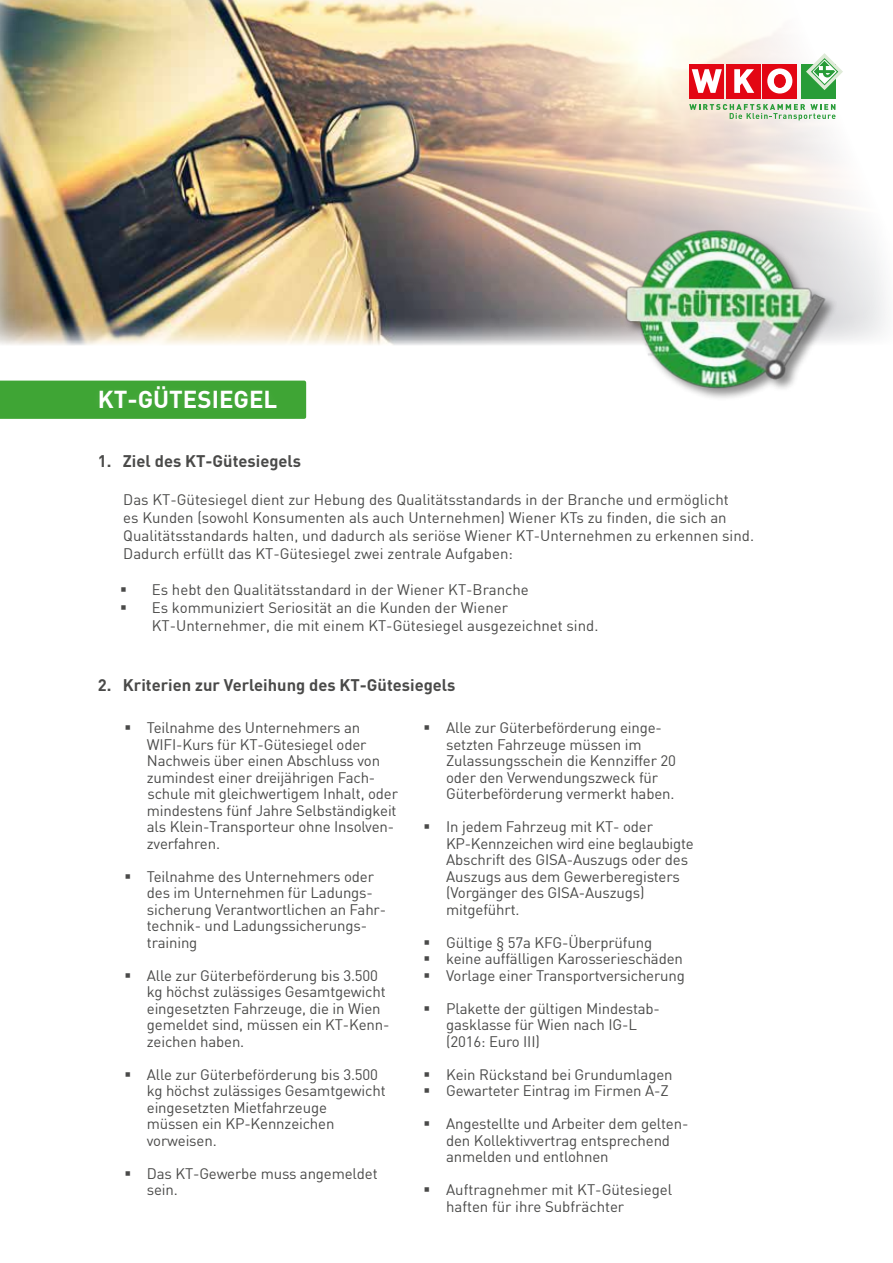
<style>
.page{position:relative;width:893px;height:1263px;background:#fff}
.page>*{position:absolute;margin:0;border:0;box-sizing:border-box;transform-origin:0 0}
.t1{font:700 24px "DIN";color:#fff}
.t2{font:700 16.5px "DIN";color:#4a4a49}
.t3{font:15px/16.5px "DIN";letter-spacing:-.01em;color:#4a4a49}
</style>
<div class="page">
<img style="left:0;top:0;width:886px;height:345px">
<div style="left:625px;top:229px;width:213px;height:173px;background:#000;opacity:.44"></div>
<img style="left:619px;top:212px;width:212px;height:190px">
<svg style="left:689px;top:104px;width:146px;height:16px"></svg>
<div style="left:762px;top:64px;width:35px;height:35px;background:#e30613"></div>
<div style="left:726px;top:64px;width:35px;height:35px;background:#e30613"></div>
<svg style="left:734px;top:69px;width:20px;height:24px"></svg>
<div style="left:689px;top:64px;width:35px;height:35px;background:#e30613"></div>
<svg style="left:692px;top:69px;width:30px;height:24px"></svg>
<svg style="left:767px;top:68px;width:25px;height:26px"></svg>
<div style="left:774px;top:75px;width:11px;height:12px;background:#e30613;border-radius:50%"></div>
<div style="left:774px;top:74px;width:12px;height:14px;border:1px solid #e30613;border-radius:50%"></div>
<div style="left:801px;top:64px;width:34px;height:35px;background:#289c38"></div>
<svg style="left:806px;top:53px;width:37px;height:37px"></svg>
<svg style="left:0;top:381px;width:306px;height:38px"></svg>
<div style="left:90px;top:377px;width:196px;height:41px;background:#fff;opacity:.07"></div>
<h1 class="t1" style="left:98px;top:384px;width:181px">KT-GÜTESIEGEL</h1>
<p class="t2" style="left:98px;top:451px;width:205px">1. Ziel des KT-Gütesiegels</p>
<p class="t3" style="left:123px;top:490px;width:632px;line-height:18px">Das KT-Gütesiegel dient zur Hebung des Qualitätsstandards in der Branche und ermöglicht<br>es Kunden (sowohl Konsumenten als auch Unternehmen) Wiener KTs zu finden, die sich an Qualitätsstandards halten, und dadurch als seriöse Wiener KT-Unternehmen zu erkennen sind.<br>Dadurch erfüllt das KT-Gütesiegel zwei zentrale Aufgaben:</p>
<p class="t3" style="left:152px;top:580px;width:448px;line-height:18px">Es hebt den Qualitätsstandard in der Wiener KT-Branche<br>Es kommuniziert Seriosität an die Kunden der Wiener<br>KT-Unternehmer, die mit einem KT-Gütesiegel ausgezeichnet sind.</p>
<p class="t2" style="left:98px;top:674px;width:359px">2. Kriterien zur Verleihung des KT-Gütesiegels</p>
<p class="t3" style="left:147px;top:719px;width:253px">Teilnahme des Unternehmers an WIFI-Kurs für KT-Gütesiegel oder Nachweis über einen Abschluss von zumindest einer dreijährigen Fach&shy;schule mit gleichwertigem Inhalt, oder mindestens fünf Jahre Selbständigkeit als Klein-Transporteur ohne Insolven&shy;zverfahren.</p>
<p class="t3" style="left:147px;top:868px;width:241px">Teilnahme des Unternehmers oder des im Unternehmen für Ladungs&shy;sicherung Verantwortlichen an Fahr&shy;technik- und Ladungssicherungs&shy;training</p>
<p class="t3" style="left:147px;top:967px;width:244px">Alle zur Güterbeförderung bis 3.500 kg höchst zulässiges Gesamtgewicht eingesetzten Fahrzeuge, die in Wien gemeldet sind, müssen ein KT-Kenn&shy;zeichen haben.</p>
<p class="t3" style="left:147px;top:1066px;width:240px">Alle zur Güterbeförderung bis 3.500 kg höchst zulässiges Gesamtgewicht eingesetzten Mietfahrzeuge<br>müssen ein KP-Kennzeichen vorweisen.</p>
<p class="t3" style="left:147px;top:1165px;width:232px">Das KT-Gewerbe muss angemeldet sein.</p>
<p class="t3" style="left:446px;top:719px;width:231px">Alle zur Güterbeförderung einge&shy;setzten Fahrzeuge müssen im Zulassungsschein die Kennziffer 20 oder den Verwendungszweck für Güterbeförderung vermerkt haben.</p>
<p class="t3" style="left:446px;top:818px;width:249px">In jedem Fahrzeug mit KT- oder<br>KP-Kennzeichen wird eine beglaubigte<br>Abschrift des GISA-Auszugs oder des<br>Auszugs aus dem Gewerberegisters (Vorgänger des GISA-Auszugs) mitgeführt.</p>
<p class="t3" style="left:446px;top:934px;width:240px">Gültige § 57a KFG-Überprüfung keine auffälligen Karosserieschäden<br>Vorlage einer Transportversicherung</p>
<p class="t3" style="left:446px;top:1000px;width:215px">Plakette der gültigen Mindestab&shy;gasklasse für Wien nach IG-L (2016: Euro III)</p>
<p class="t3" style="left:446px;top:1066px;width:228px">Kein Rückstand bei Grundumlagen<br>Gewarteter Eintrag im Firmen A-Z</p>
<p class="t3" style="left:446px;top:1115px;width:244px">Angestellte und Arbeiter dem gelten&shy;den Kollektivvertrag entsprechend anmelden und entlohnen</p>
<p class="t3" style="left:446px;top:1181px;width:228px">Auftragnehmer mit KT-Gütesiegel haften für ihre Subfrächter</p>
</div>
